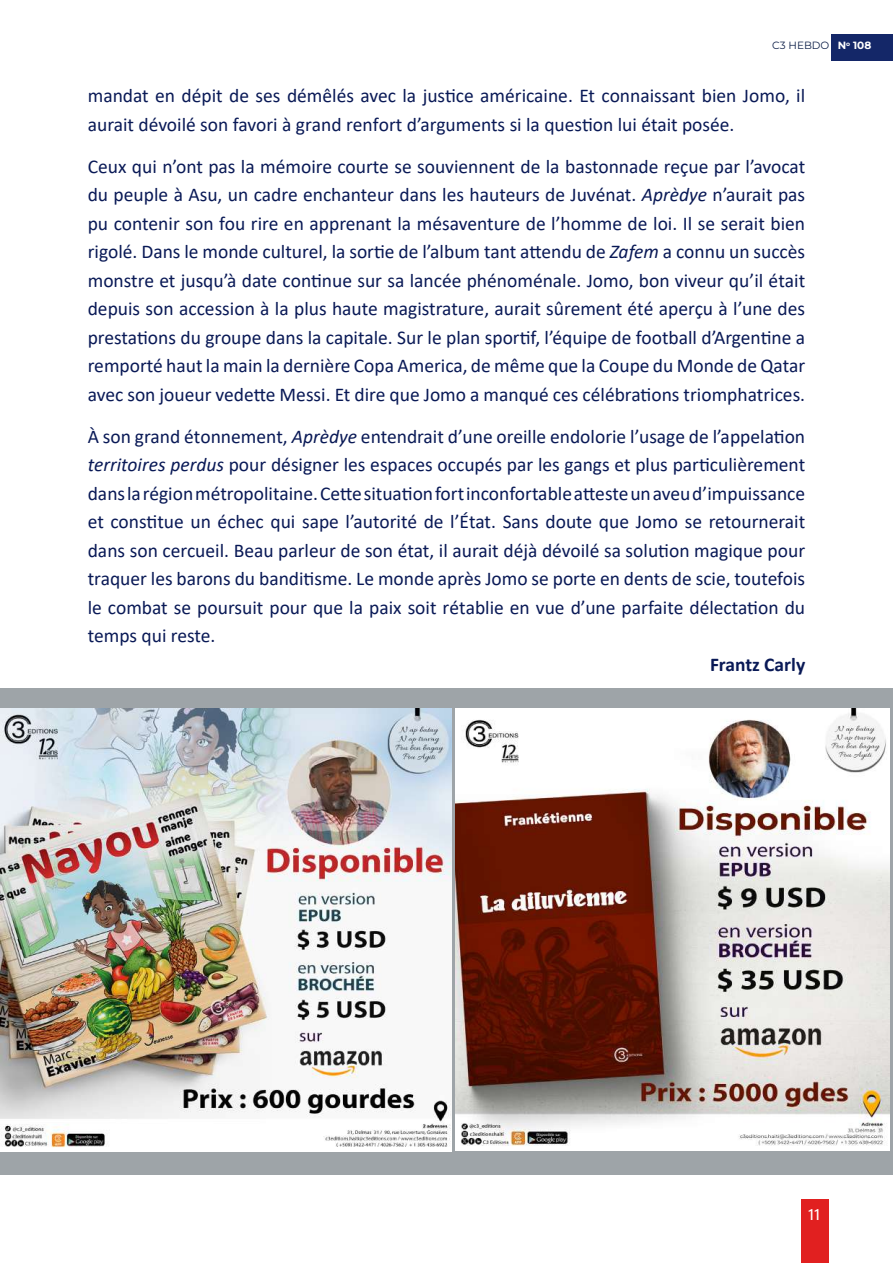
<style>
.page{position:relative;width:893px;height:1263px;background:#fff}
.page>*{position:absolute;margin:0;border:0;box-sizing:border-box;transform-origin:0 0}
.t1{font:19.5px/28.5px "Calibri";color:#091956;text-align:justify}
.t2{font:700 19.5px "Calibri";color:#091956}
.t3{font:16.5px "Acumin Pro";color:#fff}
.t4{font:100 10.5px "Montserrat";color:#0e2049}
.s1{color:#fff}
.s2{font-style:italic}
</style>
<div class="page">
<div style="left:831px;top:34px;width:62px;height:26px;background:#142768"></div>
<div style="left:801px;top:1199px;width:27px;height:64px;background:#e12020"></div>
<div style="left:0;top:688px;width:892px;height:487px;background:linear-gradient(to right,#9da3a7,#a4a9ad)"></div>
<img style="left:1px;top:708px;width:450px;height:443px">
<img style="left:455px;top:708px;width:434px;height:442px">
<p class="t4" style="left:772px;top:38px;width:101px">C3 HEBDO <span class="s1">N</span><sup>o</sup> <span class="s1">108</span></p>
<p class="t1" style="left:88px;top:81px;width:719px">mandat en dépit de ses démêlés avec la justice américaine. Et connaissant bien Jomo, il aurait dévoilé son favori à grand renfort d’arguments si la question lui était posée.</p>
<p class="t1" style="left:88px;top:152px;width:719px">Ceux qui n’ont pas la mémoire courte se souviennent de la bastonnade reçue par l’avocat du peuple à Asu, un cadre enchanteur dans les hauteurs de Juvénat. <span class="s2">Aprèdye</span> n’aurait pas pu contenir son fou rire en apprenant la mésaventure de l’homme de loi. Il se serait bien rigolé. Dans le monde culturel, la sortie de l’album tant attendu de <span class="s2">Zafem</span> a connu un succès monstre et jusqu’à date continue sur sa lancée phénoménale. Jomo, bon viveur qu’il était depuis son accession à la plus haute magistrature, aurait sûrement été aperçu à l’une des prestations du groupe dans la capitale. Sur le plan sportif, l’équipe de football d’Argentine a remporté haut la main la dernière Copa America, de même que la Coupe du Monde de Qatar avec son joueur vedette Messi. Et dire que Jomo a manqué ces célébrations triomphatrices.</p>
<p class="t1" style="left:88px;top:422px;width:719px">À son grand étonnement, <span class="s2">Aprèdye</span> entendrait d’une oreille endolorie l’usage de l’appelation <span class="s2">territoires perdus</span> pour désigner les espaces occupés par les gangs et plus particulièrement dans la région métropolitaine. Cette situation fort inconfortable atteste un aveu d’impuissance et constitue un échec qui sape l’autorité de l’État. Sans doute que Jomo se retournerait dans son cercueil. Beau parleur de son état, il aurait déjà dévoilé sa solution magique pour traquer les barons du banditisme. Le monde après Jomo se porte en dents de scie, toutefois le combat se poursuit pour que la paix soit rétablie en vue d’une parfaite délectation du temps qui reste.</p>
<p class="t2" style="left:710px;top:651px;width:97px">Frantz Carly</p>
<p class="t3" style="left:808px;top:1203px;width:13px">11</p>
</div>
